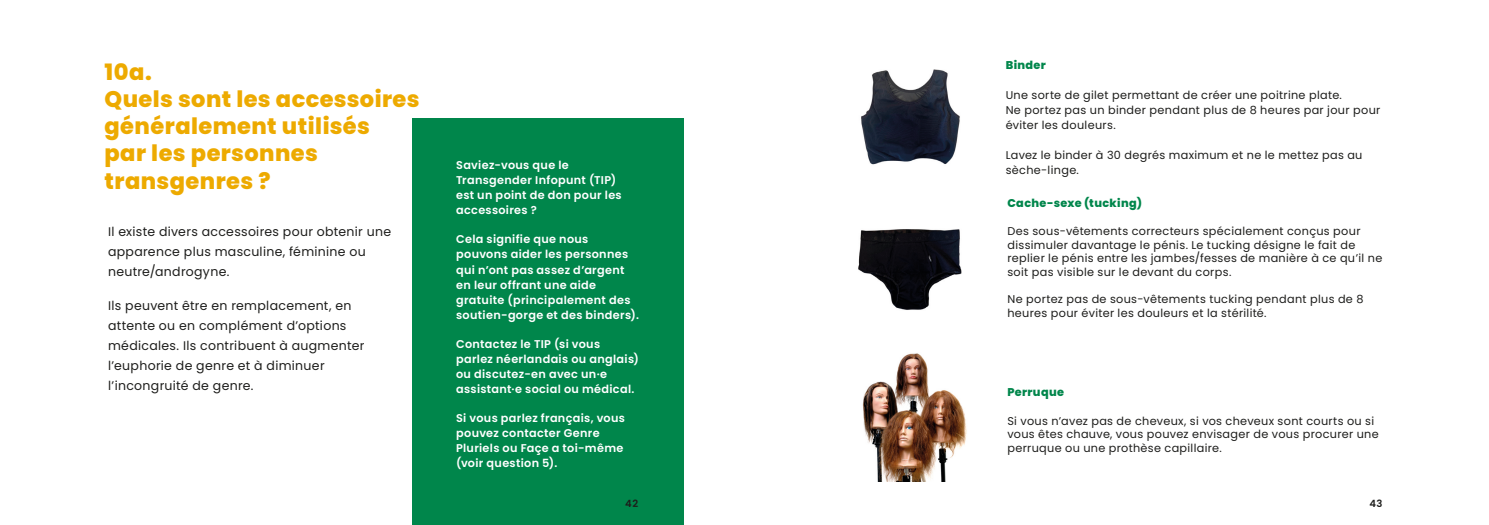
<style>
.page{position:relative;width:1489px;height:525px;background:#fff}
.page>*{position:absolute;margin:0;border:0;box-sizing:border-box;transform-origin:0 0}
.Heading_3{font:800 22.5px/27px "Poppins";letter-spacing:.02em;color:#edaa00}
.Body{font:12.5px/20px "Poppins";letter-spacing:.025em;color:#1d1d1b}
.Onderschrift{font:11.25px/13.5px "Poppins";letter-spacing:.03em;color:#1d1d1b}
.Body-2{font:600 11.25px/15px "Poppins";letter-spacing:.03em;color:#fff}
.Onderschrift-2{font:800 11.25px "Poppins";letter-spacing:.03em;color:#00864b}
.t1{font:600 10px "Poppins";color:#1d1d1b}
</style>
<div class="page">
<img style="left:861px;top:69px;width:99px;height:96px">
<img style="left:858px;top:229px;width:104px;height:81px">
<img style="left:862px;top:353px;width:105px;height:128px">
<div style="left:412px;top:118px;width:271px;height:406px;background:#00864b"></div>
<p class="Heading_3" style="left:104px;top:59px;width:49px">10a.</p>
<p class="Heading_3" style="left:104px;top:86px;width:316px">Quels sont les accessoires généralement utilisés<br>par les personnes transgenres ?</p>
<p class="Body" style="left:108px;top:222px;width:284px">Il existe divers accessoires pour obtenir une apparence plus masculine, féminine ou neutre/androgyne.</p>
<p class="Body" style="left:108px;top:296px;width:258px">Ils peuvent être en remplacement, en attente ou en complément d’options médicales. Ils contribuent à augmenter l’euphorie de genre et à diminuer l’incongruité de genre.</p>
<p class="Body-2" style="left:456px;top:158px;width:167px">Saviez-vous que le<br>Transgender Infopunt (TIP) est un point de don pour les accessoires ?</p>
<p class="Body-2" style="left:456px;top:232px;width:184px">Cela signifie que nous pouvons aider les personnes qui n’ont pas assez d’argent en leur offrant une aide gratuite (principalement des soutien-gorge et des binders).</p>
<p class="Body-2" style="left:456px;top:336px;width:184px">Contactez le TIP (si vous parlez néerlandais ou anglais) ou discutez-en avec un·e assistant·e social ou médical.</p>
<p class="Body-2" style="left:456px;top:410px;width:170px">Si vous parlez français, vous pouvez contacter Genre<br>Pluriels ou Façe a toi-même (voir question 5).</p>
<p class="Onderschrift-2" style="left:1005px;top:58px;width:42px">Binder</p>
<p class="Onderschrift" style="left:1005px;top:88px;width:338px">Une sorte de gilet permettant de créer une poitrine plate.</p>
<p class="Onderschrift" style="left:1005px;top:102px;width:376px;line-height:15px">Ne portez pas un binder pendant plus de 8 heures par jour pour éviter les douleurs.</p>
<p class="Onderschrift" style="left:1005px;top:147px;width:358px;line-height:15px">Lavez le binder à 30 degrés maximum et ne le mettez pas au sèche-linge.</p>
<p class="Onderschrift-2" style="left:1007px;top:196px;width:136px">Cache-sexe (tucking)</p>
<p class="Onderschrift" style="left:1007px;top:225px;width:376px">Des sous-vêtements correcteurs spécialement conçus pour dissimuler davantage le pénis. Le tucking désigne le fait de replier le pénis entre les jambes/fesses de manière à ce qu’il ne soit pas visible sur le devant du corps.</p>
<p class="Onderschrift" style="left:1007px;top:292px;width:357px">Ne portez pas de sous-vêtements tucking pendant plus de 8 heures pour éviter les douleurs et la stérilité.</p>
<p class="Onderschrift-2" style="left:1007px;top:385px;width:58px">Perruque</p>
<p class="Onderschrift" style="left:1007px;top:414px;width:373px">Si vous n’avez pas de cheveux, si vos cheveux sont courts ou si vous êtes chauve, vous pouvez envisager de vous procurer une perruque ou une prothèse capillaire.</p>
<p class="t1" style="left:625px;top:497px;width:14px">42</p>
<p class="t1" style="left:1369px;top:497px;width:15px">43</p>
</div>
